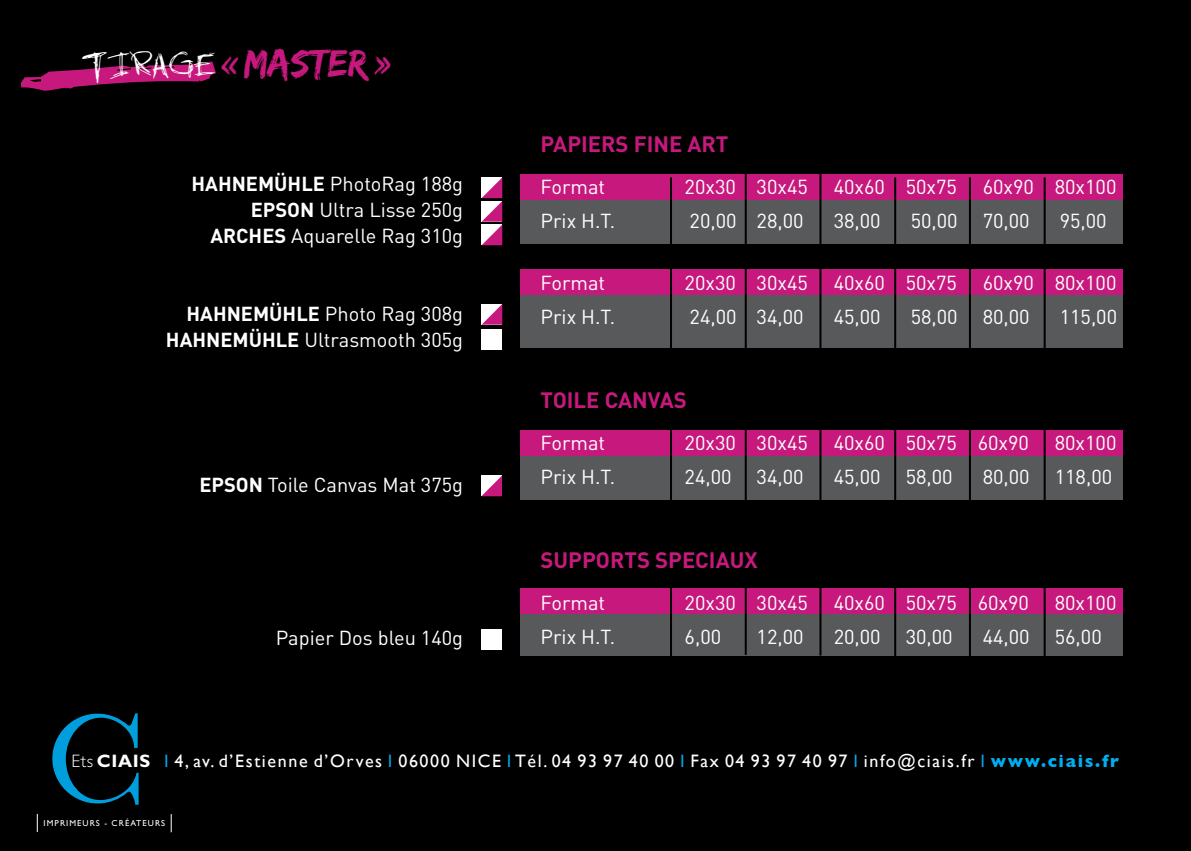
<style>
.page{position:relative;width:1191px;height:851px;background:#fff}
.page>*{position:absolute;margin:0;border:0;box-sizing:border-box;transform-origin:0 0}
.t1{font:39.6px "Edo SZ";color:#c7197d}
.t2{font:700 22px "DIN";color:#c7197d}
.t3{font:20px/26px "DIN";color:#fff;text-align:right}
.t4{font:18px "Gill Sans";letter-spacing:.09em;color:#fff}
.t5{font:8.6px "Gill Sans";letter-spacing:.12em;color:#fff}
.s1{font-family:"new Slendermanswriting";font-size:37.4px;color:#fff}
.s2{font-weight:700}
.s3{font-weight:300}
.s4{color:#00aeef}
.s5{font-weight:700;color:#00aeef}
</style>
<div class="page">
<div style="left:0;top:0;width:1191px;height:850px;background:#000"></div>
<svg style="left:52px;top:713px;width:87px;height:91px"></svg>
<svg style="left:171px;top:814px;width:1px;height:18px"></svg>
<svg style="left:37px;top:813px;width:1px;height:18px"></svg>
<svg style="left:21px;top:62px;width:195px;height:29px"></svg>
<div style="left:481px;top:629px;width:21px;height:20px;background:#fff"></div>
<div style="left:481px;top:329px;width:21px;height:21px;background:#fff"></div>
<svg style="left:481px;top:304px;width:21px;height:20px"></svg>
<svg style="left:481px;top:177px;width:21px;height:68px"></svg>
<svg style="left:481px;top:475px;width:21px;height:21px"></svg>
<div style="left:521px;top:200px;width:601px;height:43px;background:#58595b"></div>
<div style="left:521px;top:294px;width:602px;height:54px;background:#58595b"></div>
<div style="left:521px;top:455px;width:601px;height:45px;background:#58595b"></div>
<div style="left:521px;top:613px;width:601px;height:42px;background:#58595b"></div>
<div style="left:521px;top:174px;width:601px;height:26px;background:#c7197d"></div>
<div style="left:521px;top:269px;width:602px;height:25px;background:#c7197d"></div>
<div style="left:521px;top:430px;width:601px;height:26px;background:#c7197d"></div>
<div style="left:521px;top:588px;width:601px;height:26px;background:#c7197d"></div>
<hr style="left:670px;top:177px;width:2px;height:492px;background:#000">
<hr style="left:744px;top:163px;width:2px;height:491px;background:#000">
<hr style="left:819px;top:163px;width:2px;height:492px;background:#000">
<hr style="left:894px;top:177px;width:2px;height:492px;background:#000">
<hr style="left:969px;top:177px;width:2px;height:492px;background:#000">
<hr style="left:1043px;top:177px;width:2px;height:492px;background:#000">
<h1 class="t1" style="left:82px;top:40px;width:311px"><span class="s1">TIRAGE</span>«MASTER »</h1>
<p class="t3" style="left:191px;top:170px;width:273px"><span class="s2">HAHNEMÜHLE</span> PhotoRag 188g<br><span class="s2">EPSON</span> Ultra Lisse 250g<br><span class="s2">ARCHES</span> Aquarelle Rag 310g</p>
<p class="t3" style="left:166px;top:300px;width:299px"><span class="s2">HAHNEMÜHLE</span> Photo Rag 308g<br><span class="s2">HAHNEMÜHLE</span> Ultrasmooth 305g</p>
<p class="t3" style="left:199px;top:471px;width:265px"><span class="s2">EPSON</span> Toile Canvas Mat 375g</p>
<p class="t3" style="left:276px;top:624px;width:189px">Papier Dos bleu 140g</p>
<p class="t2" style="left:540px;top:129px;width:189px">PAPIERS FINE ART</p>
<p class="t3" style="left:540px;top:173px;width:66px">Format</p>
<p class="t3" style="left:684px;top:173px;width:125px">20x30 30x45</p>
<p class="t3" style="left:833px;top:173px;width:125px">40x60 50x75</p>
<p class="t3" style="left:982px;top:173px;width:135px">60x90 80x100</p>
<p class="t3" style="left:540px;top:207px;width:76px">Prix H.T.</p>
<p class="t3" style="left:689px;top:207px;width:116px">20,00 28,00</p>
<p class="t3" style="left:833px;top:207px;width:49px">38,00</p>
<p class="t3" style="left:910px;top:207px;width:121px">50,00 70,00</p>
<p class="t3" style="left:1059px;top:207px;width:49px">95,00</p>
<p class="t3" style="left:540px;top:269px;width:66px">Format</p>
<p class="t3" style="left:684px;top:269px;width:125px">20x30 30x45</p>
<p class="t3" style="left:833px;top:269px;width:125px">40x60 50x75</p>
<p class="t3" style="left:982px;top:269px;width:135px">60x90 80x100</p>
<p class="t3" style="left:540px;top:303px;width:76px">Prix H.T.</p>
<p class="t3" style="left:689px;top:303px;width:116px">24,00 34,00</p>
<p class="t3" style="left:833px;top:303px;width:49px">45,00</p>
<p class="t3" style="left:910px;top:303px;width:121px">58,00 80,00</p>
<p class="t3" style="left:1059px;top:303px;width:59px">115,00</p>
<p class="t2" style="left:540px;top:385px;width:148px">TOILE CANVAS</p>
<p class="t3" style="left:540px;top:429px;width:66px">Format</p>
<p class="t3" style="left:684px;top:429px;width:125px">20x30 30x45</p>
<p class="t3" style="left:833px;top:429px;width:197px">40x60 50x75 60x90</p>
<p class="t3" style="left:1054px;top:429px;width:63px">80x100</p>
<p class="t3" style="left:540px;top:463px;width:76px">Prix H.T.</p>
<p class="t3" style="left:684px;top:463px;width:121px">24,00 34,00</p>
<p class="t3" style="left:833px;top:463px;width:121px">45,00 58,00</p>
<p class="t3" style="left:982px;top:463px;width:131px">80,00 118,00</p>
<p class="t2" style="left:540px;top:545px;width:219px">SUPPORTS SPECIAUX</p>
<p class="t3" style="left:540px;top:589px;width:66px">Format</p>
<p class="t3" style="left:684px;top:589px;width:125px">20x30 30x45</p>
<p class="t3" style="left:833px;top:589px;width:197px">40x60 50x75 60x90</p>
<p class="t3" style="left:1054px;top:589px;width:63px">80x100</p>
<p class="t3" style="left:540px;top:623px;width:76px">Prix H.T.</p>
<p class="t3" style="left:684px;top:623px;width:38px">6,00</p>
<p class="t3" style="left:756px;top:623px;width:49px">12,00</p>
<p class="t3" style="left:833px;top:623px;width:121px">20,00 30,00</p>
<p class="t3" style="left:982px;top:623px;width:121px">44,00 56,00</p>
<p class="t4" style="left:71px;top:750px;width:1049px"><span class="s3">Ets</span><span class="s2">CIAIS</span> <span class="s4">l</span> 4, av. d’Estienne d’Orves <span class="s4">l</span> 06000 NICE <span class="s4">l</span> Tél. 04 93 97 40 00 <span class="s4">l</span> Fax 04 93 97 40 97 <span class="s4">l</span> info@ciais.fr <span class="s4">l</span> <span class="s5">www.ciais.fr</span></p>
<p class="t5" style="left:44px;top:818px;width:123px">IMPRIMEURS - CRÉATEURS</p>
</div>
